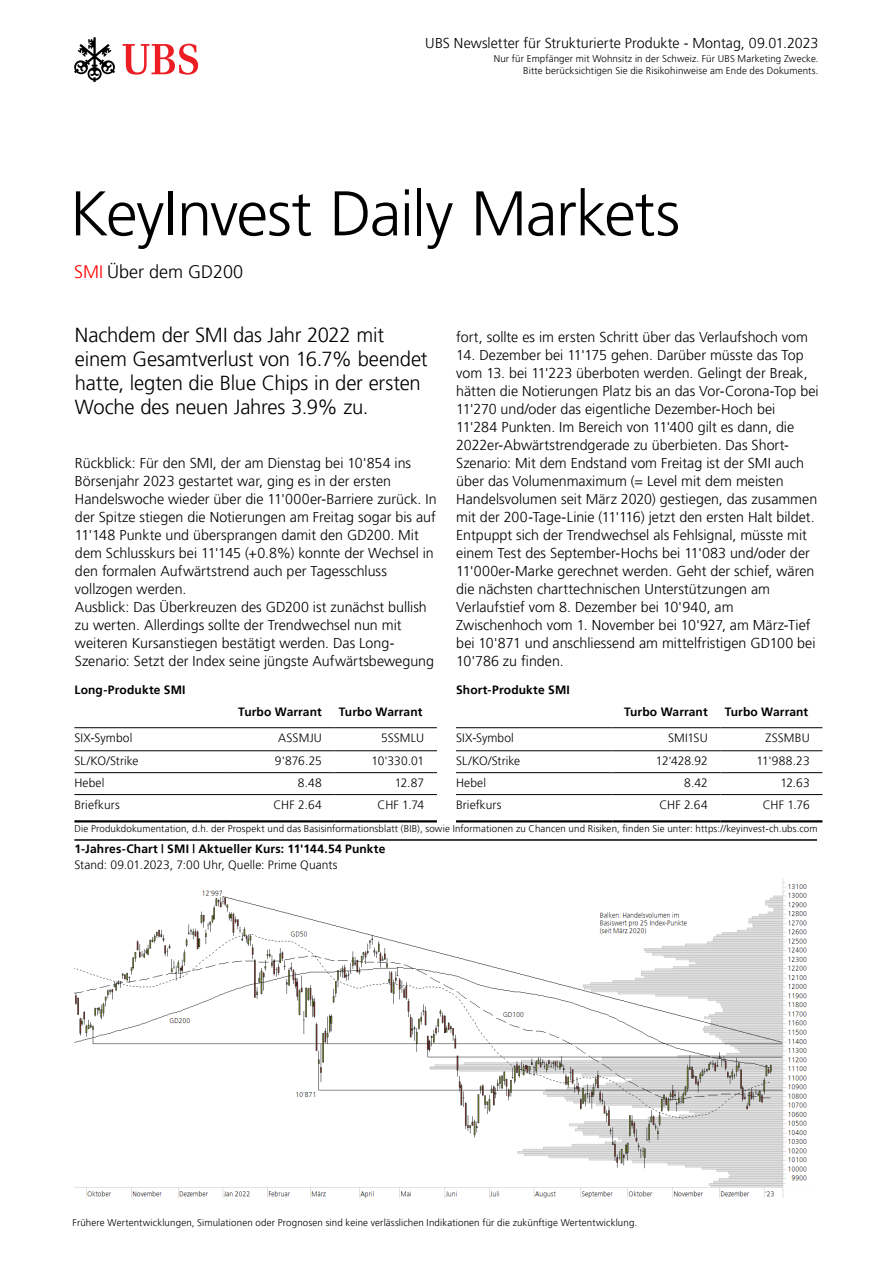
<style>
.page{position:relative;width:893px;height:1263px;background:#fff}
.page>*{position:absolute;margin:0;border:0;box-sizing:border-box;transform-origin:0 0}
.t1{font:300 63px "Frutiger 45";letter-spacing:-.02em;color:#000}
.t2{font:300 20.25px/24px "Frutiger 45";letter-spacing:-.01em;color:#000}
.t3{font:300 18px "Frutiger 45";color:#000}
.t4{font:300 14.25px/18px "Frutiger 45";color:#000}
.t5{font:300 12px "Frutiger 45";letter-spacing:.005em;color:#000}
.t6{font:300 12px "Frutiger 45";letter-spacing:.01em;color:#000}
.t7{font:300 9.75px/12px "Frutiger 45";letter-spacing:.015em;color:#000;text-align:right}
.s1{color:#f00}
</style>
<div class="page">
<svg style="left:74px;top:37px;width:41px;height:45px"></svg>
<svg style="left:123px;top:44px;width:75px;height:31px"></svg>
<img style="left:74px;top:878px;width:733px;height:319px">
<hr style="left:720px;top:750px;width:102px;height:1px;background:#000">
<hr style="left:456px;top:727px;width:156px;height:1px;background:#000">
<hr style="left:612px;top:727px;width:108px;height:1px;background:#000">
<hr style="left:720px;top:727px;width:102px;height:1px;background:#000">
<hr style="left:456px;top:750px;width:156px;height:1px;background:#000">
<hr style="left:612px;top:750px;width:108px;height:1px;background:#000">
<hr style="left:456px;top:772px;width:156px;height:1px;background:#000">
<hr style="left:612px;top:772px;width:108px;height:1px;background:#000">
<hr style="left:720px;top:772px;width:102px;height:1px;background:#000">
<hr style="left:456px;top:794px;width:156px;height:1px;background:#000">
<hr style="left:612px;top:794px;width:108px;height:1px;background:#000">
<hr style="left:720px;top:794px;width:102px;height:1px;background:#000">
<hr style="left:456px;top:820px;width:156px;height:2px;background:#000">
<hr style="left:612px;top:820px;width:108px;height:2px;background:#000">
<hr style="left:720px;top:820px;width:102px;height:2px;background:#000">
<hr style="left:74px;top:839px;width:743px;height:2px;background:#000">
<hr style="left:335px;top:750px;width:102px;height:1px;background:#000">
<hr style="left:74px;top:727px;width:157px;height:1px;background:#000">
<hr style="left:231px;top:727px;width:104px;height:1px;background:#000">
<hr style="left:335px;top:727px;width:102px;height:1px;background:#000">
<hr style="left:74px;top:750px;width:157px;height:1px;background:#000">
<hr style="left:231px;top:750px;width:104px;height:1px;background:#000">
<hr style="left:74px;top:772px;width:157px;height:1px;background:#000">
<hr style="left:231px;top:772px;width:104px;height:1px;background:#000">
<hr style="left:335px;top:772px;width:102px;height:1px;background:#000">
<hr style="left:74px;top:794px;width:157px;height:1px;background:#000">
<hr style="left:231px;top:794px;width:104px;height:1px;background:#000">
<hr style="left:335px;top:794px;width:102px;height:1px;background:#000">
<hr style="left:74px;top:820px;width:157px;height:2px;background:#000">
<hr style="left:231px;top:820px;width:104px;height:2px;background:#000">
<hr style="left:335px;top:820px;width:102px;height:2px;background:#000">
<p class="t4" style="left:425px;top:34px;width:395px">UBS Newsletter für Strukturierte Produkte - Montag, 09.01.2023</p>
<p class="t7" style="left:494px;top:53px;width:326px">Nur für Empfänger mit Wohnsitz in der Schweiz. Für UBS Marketing Zwecke.<br>Bitte berücksichtigen Sie die Risikohinweise am Ende des Dokuments.</p>
<h1 class="t1" style="left:70px;top:177px;width:612px">KeyInvest Daily Markets</h1>
<p class="t3" style="left:74px;top:261px;width:171px"><span class="s1">SMI</span> Über dem GD200</p>
<h2 class="t2" style="left:75px;top:323px;width:354px">Nachdem der SMI das Jahr 2022 mit einem Gesamtverlust von 16.7% beendet hatte, legten die Blue Chips in der ersten Woche des neuen Jahres 3.9% zu.</h2>
<p class="t4" style="left:75px;top:454px;width:363px">Rückblick: Für den SMI, der am Dienstag bei 10'854 ins Börsenjahr 2023 gestartet war, ging es in der ersten Handelswoche wieder über die 11'000er-Barriere zurück. In der Spitze stiegen die Notierungen am Freitag sogar bis auf 11'148 Punkte und übersprangen damit den GD200. Mit dem Schlusskurs bei 11'145 (+0.8%) konnte der Wechsel in den formalen Aufwärtstrend auch per Tagesschluss vollzogen werden.<br>Ausblick: Das Überkreuzen des GD200 ist zunächst bullish zu werten. Allerdings sollte der Trendwechsel nun mit weiteren Kursanstiegen bestätigt werden. Das Long-Szenario: Setzt der Index seine jüngste Aufwärtsbewegung</p>
<p class="t4" style="left:456px;top:328px;width:353px">fort, sollte es im ersten Schritt über das Verlaufshoch vom</p>
<p class="t4" style="left:456px;top:346px;width:364px">14. Dezember bei 11'175 gehen. Darüber müsste das Top vom 13. bei 11'223 überboten werden. Gelingt der Break, hätten die Notierungen Platz bis an das Vor-Corona-Top bei 11'270 und/oder das eigentliche Dezember-Hoch bei 11'284 Punkten. Im Bereich von 11'400 gilt es dann, die 2022er-Abwärtstrendgerade zu überbieten. Das Short-Szenario: Mit dem Endstand vom Freitag ist der SMI auch über das Volumenmaximum (= Level mit dem meisten Handelsvolumen seit März 2020) gestiegen, das zusammen mit der 200-Tage-Linie (11'116) jetzt den ersten Halt bildet.<br>Entpuppt sich der Trendwechsel als Fehlsignal, müsste mit einem Test des September-Hochs bei 11'083 und/oder der 11'000er-Marke gerechnet werden. Geht der schief, wären die nächsten charttechnischen Unterstützungen am Verlaufstief vom 8. Dezember bei 10'940, am Zwischenhoch vom 1. November bei 10'927, am März-Tief bei 10'871 und anschliessend am mittelfristigen GD100 bei 10'786 zu finden.</p>
<p class="t6" style="left:74px;top:682px;width:113px">Long-Produkte SMI</p>
<p class="t6" style="left:456px;top:682px;width:115px">Short-Produkte SMI</p>
<p class="t6" style="left:238px;top:705px;width:85px">Turbo Warrant</p>
<p class="t6" style="left:339px;top:705px;width:85px">Turbo Warrant</p>
<p class="t6" style="left:624px;top:705px;width:85px">Turbo Warrant</p>
<p class="t6" style="left:725px;top:705px;width:85px">Turbo Warrant</p>
<p class="t5" style="left:74px;top:731px;width:59px">SIX-Symbol</p>
<p class="t5" style="left:278px;top:731px;width:45px">ASSMJU</p>
<p class="t5" style="left:381px;top:731px;width:45px">5SSMLU</p>
<p class="t5" style="left:74px;top:754px;width:66px">SL/KO/Strike</p>
<p class="t5" style="left:275px;top:754px;width:48px">9'876.25</p>
<p class="t5" style="left:371px;top:754px;width:54px">10'330.01</p>
<p class="t5" style="left:74px;top:776px;width:32px">Hebel</p>
<p class="t5" style="left:298px;top:776px;width:26px">8.48</p>
<p class="t5" style="left:395px;top:776px;width:31px">12.87</p>
<p class="t5" style="left:74px;top:798px;width:47px">Briefkurs</p>
<p class="t5" style="left:273px;top:798px;width:50px">CHF 2.64</p>
<p class="t5" style="left:378px;top:798px;width:48px">CHF 1.74</p>
<p class="t5" style="left:456px;top:731px;width:59px">SIX-Symbol</p>
<p class="t5" style="left:668px;top:731px;width:41px">SMI1SU</p>
<p class="t5" style="left:765px;top:731px;width:46px">ZSSMBU</p>
<p class="t5" style="left:456px;top:754px;width:66px">SL/KO/Strike</p>
<p class="t5" style="left:656px;top:754px;width:53px">12'428.92</p>
<p class="t5" style="left:757px;top:754px;width:55px">11'988.23</p>
<p class="t5" style="left:456px;top:776px;width:32px">Hebel</p>
<p class="t5" style="left:684px;top:776px;width:25px">8.42</p>
<p class="t5" style="left:780px;top:776px;width:31px">12.63</p>
<p class="t5" style="left:456px;top:798px;width:47px">Briefkurs</p>
<p class="t5" style="left:659px;top:798px;width:50px">CHF 2.64</p>
<p class="t5" style="left:763px;top:798px;width:48px">CHF 1.76</p>
<p class="t7" style="left:74px;top:822px;width:745px">Die Produkdokumentation, d.h. der Prospekt und das Basisinformationsblatt (BIB), sowie Informationen zu Chancen und Risiken, finden Sie unter: https://keyinvest-ch.ubs.com</p>
<p class="t6" style="left:74px;top:842px;width:312px">1-Jahres-Chart | SMI | Aktueller Kurs: 11'144.54 Punkte</p>
<p class="t5" style="left:74px;top:858px;width:265px">Stand: 09.01.2023, 7:00 Uhr, Quelle: Prime Quants</p>
<p class="t7" style="left:73px;top:1216px;width:566px">Frühere Wertentwicklungen, Simulationen oder Prognosen sind keine verlässlichen Indikationen für die zukünftige Wertentwicklung.</p>
</div>
